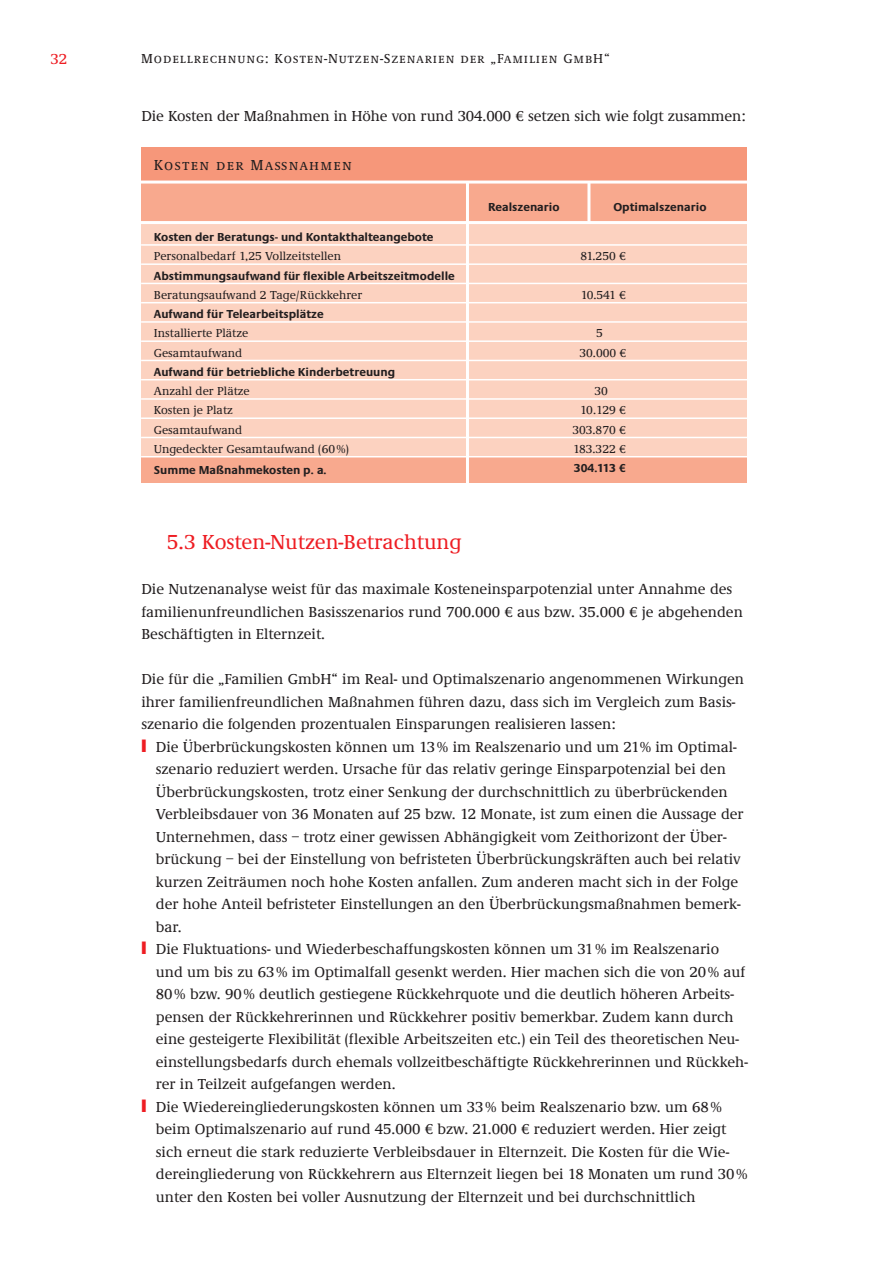
<style>
.page{position:relative;width:893px;height:1263px;background:#fff}
.page>*{position:absolute;margin:0;border:0;box-sizing:border-box;transform-origin:0 0}
.t1{font:500 21px "Demos EF";color:#ee1d23}
.t2{font:500 15px/22.5px "Demos EF";color:#231f20}
.t3{font:15px "Demos EF Medium SC";letter-spacing:.085em;color:#231f20}
.t4{font:500 15px "Demos EF";color:#ee1d23}
.t5{font:13.5px "Demos EF Medium SC";letter-spacing:.065em;color:#231f20}
.t6{font:500 12px "Demos EF";color:#231f20}
.t7{font:700 12px "Praxis EF";color:#231f20}
.s1{font-family:"Neue Demos";font-weight:400}
.s2{font-family:"Neue Praxis"}
.s3{color:#ee1d23}
</style>
<div class="page">
<div style="left:141px;top:221px;width:606px;height:261px;background:#fcd2c0"></div>
<div style="left:141px;top:182px;width:606px;height:41px;background:#f8a98e"></div>
<div style="left:141px;top:457px;width:606px;height:25px;background:#f8a98e"></div>
<hr style="left:466px;top:182px;width:3px;height:302px;background:#fff">
<hr style="left:587px;top:182px;width:3px;height:41px;background:#fff">
<div style="left:141px;top:148px;width:606px;height:34px;background:#f6977a"></div>
<hr style="left:141px;top:244px;width:607px;height:2px;background:#fff">
<hr style="left:141px;top:263px;width:607px;height:2px;background:#fff">
<hr style="left:141px;top:283px;width:607px;height:1px;background:#fff">
<hr style="left:141px;top:302px;width:607px;height:1px;background:#fff">
<hr style="left:141px;top:321px;width:607px;height:2px;background:#fff">
<hr style="left:141px;top:340px;width:607px;height:2px;background:#fff">
<hr style="left:141px;top:360px;width:607px;height:1px;background:#fff">
<hr style="left:141px;top:379px;width:607px;height:1px;background:#fff">
<hr style="left:141px;top:398px;width:607px;height:2px;background:#fff">
<hr style="left:141px;top:417px;width:607px;height:2px;background:#fff">
<hr style="left:141px;top:437px;width:607px;height:1px;background:#fff">
<hr style="left:141px;top:456px;width:607px;height:1px;background:#fff">
<hr style="left:139px;top:181px;width:699px;height:3px;background:#fff">
<hr style="left:136px;top:221px;width:700px;height:3px;background:#fff">
<p class="t4" style="left:51px;top:50px;width:18px">32</p>
<p class="t5" style="left:141px;top:50px;width:470px">Modellrechnung: Kosten-Nutzen-Szenarien der „Familien GmbH“</p>
<p class="t2" style="left:141px;top:105px;width:606px">Die Kosten der Maßnahmen in Höhe von rund 304.000 <span class="s1">€</span> setzen sich wie folgt zusammen:</p>
<p class="t3" style="left:154px;top:156px;width:199px">Kosten der Maßnahmen</p>
<p class="t7" style="left:488px;top:202px;width:73px">Realszenario</p>
<p class="t7" style="left:613px;top:202px;width:95px">Optimalszenario</p>
<p class="t7" style="left:154px;top:233px;width:281px">Kosten der Beratungs- und Kontakthalteangebote</p>
<p class="t6" style="left:154px;top:249px;width:189px">Personalbedarf 1,25 Vollzeitstellen</p>
<p class="t6" style="left:580px;top:249px;width:47px">81.250 <span class="s1">€</span></p>
<p class="t7" style="left:154px;top:271px;width:302px">Abstimmungsaufwand für flexible Arbeitszeitmodelle</p>
<p class="t6" style="left:154px;top:288px;width:210px">Beratungsaufwand 2 Tage/Rückkehrer</p>
<p class="t6" style="left:581px;top:288px;width:47px">10.541 <span class="s1">€</span></p>
<p class="t7" style="left:154px;top:310px;width:171px">Aufwand für Telearbeitsplätze</p>
<p class="t6" style="left:154px;top:326px;width:96px">Installierte Plätze</p>
<p class="t6" style="left:596px;top:326px;width:8px">5</p>
<p class="t6" style="left:154px;top:346px;width:90px">Gesamtaufwand</p>
<p class="t6" style="left:579px;top:346px;width:48px">30.000 <span class="s1">€</span></p>
<p class="t7" style="left:154px;top:367px;width:243px">Aufwand für betriebliche Kinderbetreuung</p>
<p class="t6" style="left:154px;top:384px;width:97px">Anzahl der Plätze</p>
<p class="t6" style="left:594px;top:384px;width:15px">30</p>
<p class="t6" style="left:154px;top:403px;width:80px">Kosten je Platz</p>
<p class="t6" style="left:580px;top:403px;width:47px">10.129 <span class="s1">€</span></p>
<p class="t6" style="left:154px;top:423px;width:90px">Gesamtaufwand</p>
<p class="t6" style="left:572px;top:423px;width:55px">303.870 <span class="s1">€</span></p>
<p class="t6" style="left:154px;top:442px;width:197px">Ungedeckter Gesamtaufwand (60%)</p>
<p class="t6" style="left:573px;top:442px;width:54px">183.322 <span class="s1">€</span></p>
<p class="t7" style="left:154px;top:465px;width:174px">Summe Maßnahmekosten p. a.</p>
<p class="t7" style="left:574px;top:464px;width:53px">304.113 <span class="s2">€</span></p>
<h1 class="t1" style="left:167px;top:529px;width:296px">5.3 Kosten-Nutzen-Betrachtung</h1>
<p class="t2" style="left:141px;top:578px;width:603px">Die Nutzenanalyse weist für das maximale Kosteneinsparpotenzial unter Annahme des familienunfreundlichen Basisszenarios rund 700.000 <span class="s1">€</span> aus bzw. 35.000 <span class="s1">€</span> je abgehenden<br>Beschäftigten in Elternzeit.</p>
<p class="t2" style="left:141px;top:668px;width:604px">Die für die „Familien GmbH“ im Real- und Optimalszenario angenommenen Wirkungen</p>
<p class="t2" style="left:141px;top:690px;width:596px">ihrer familienfreundlichen Maßnahmen führen dazu, dass sich im Vergleich zum Basis-</p>
<p class="t2" style="left:141px;top:713px;width:476px">szenario die folgenden prozentualen Einsparungen realisieren lassen:</p>
<p class="t2" style="left:141px;top:735px;width:597px"><span class="s3">❙</span> Die Überbrückungskosten können um 13% im Realszenario und um 21% im Optimal-</p>
<p class="t2" style="left:156px;top:758px;width:572px">szenario reduziert werden. Ursache für das relativ geringe Einsparpotenzial bei den</p>
<p class="t2" style="left:156px;top:780px;width:573px">Überbrückungskosten, trotz einer Senkung der durchschnittlich zu überbrückenden</p>
<p class="t2" style="left:156px;top:803px;width:589px">Verbleibsdauer von 36 Monaten auf 25 bzw. 12 Monate, ist zum einen die Aussage der</p>
<p class="t2" style="left:156px;top:825px;width:572px">Unternehmen, dass – trotz einer gewissen Abhängigkeit vom Zeithorizont der Über-</p>
<p class="t2" style="left:156px;top:848px;width:586px">brückung – bei der Einstellung von befristeten Überbrückungskräften auch bei relativ</p>
<p class="t2" style="left:156px;top:870px;width:584px">kurzen Zeiträumen noch hohe Kosten anfallen. Zum anderen macht sich in der Folge</p>
<p class="t2" style="left:156px;top:893px;width:586px">der hohe Anteil befristeter Einstellungen an den Überbrückungsmaßnahmen bemerk-</p>
<p class="t2" style="left:156px;top:915px;width:27px">bar.</p>
<p class="t2" style="left:141px;top:938px;width:579px"><span class="s3">❙</span> Die Fluktuations- und Wiederbeschaffungskosten können um 31% im Realszenario</p>
<p class="t2" style="left:156px;top:960px;width:591px">und um bis zu 63% im Optimalfall gesenkt werden. Hier machen sich die von 20% auf</p>
<p class="t2" style="left:156px;top:983px;width:580px">80% bzw. 90% deutlich gestiegene Rückkehrquote und die deutlich höheren Arbeits-</p>
<p class="t2" style="left:156px;top:1005px;width:579px">pensen der Rückkehrerinnen und Rückkehrer positiv bemerkbar. Zudem kann durch</p>
<p class="t2" style="left:156px;top:1028px;width:585px">eine gesteigerte Flexibilität (flexible Arbeitszeiten etc.) ein Teil des theoretischen Neu-</p>
<p class="t2" style="left:156px;top:1050px;width:594px">einstellungsbedarfs durch ehemals vollzeitbeschäftigte Rückkehrerinnen und Rückkeh-</p>
<p class="t2" style="left:156px;top:1073px;width:241px">rer in Teilzeit aufgefangen werden.</p>
<p class="t2" style="left:141px;top:1095px;width:582px"><span class="s3">❙</span> Die Wiedereingliederungskosten können um 33% beim Realszenario bzw. um 68%</p>
<p class="t2" style="left:156px;top:1118px;width:572px">beim Optimalszenario auf rund 45.000 <span class="s1">€</span> bzw. 21.000 <span class="s1">€</span> reduziert werden. Hier zeigt</p>
<p class="t2" style="left:156px;top:1140px;width:575px">sich erneut die stark reduzierte Verbleibsdauer in Elternzeit. Die Kosten für die Wie-</p>
<p class="t2" style="left:156px;top:1163px;width:593px">dereingliederung von Rückkehrern aus Elternzeit liegen bei 18 Monaten um rund 30%</p>
<p class="t2" style="left:156px;top:1185px;width:541px">unter den Kosten bei voller Ausnutzung der Elternzeit und bei durchschnittlich</p>
</div>
